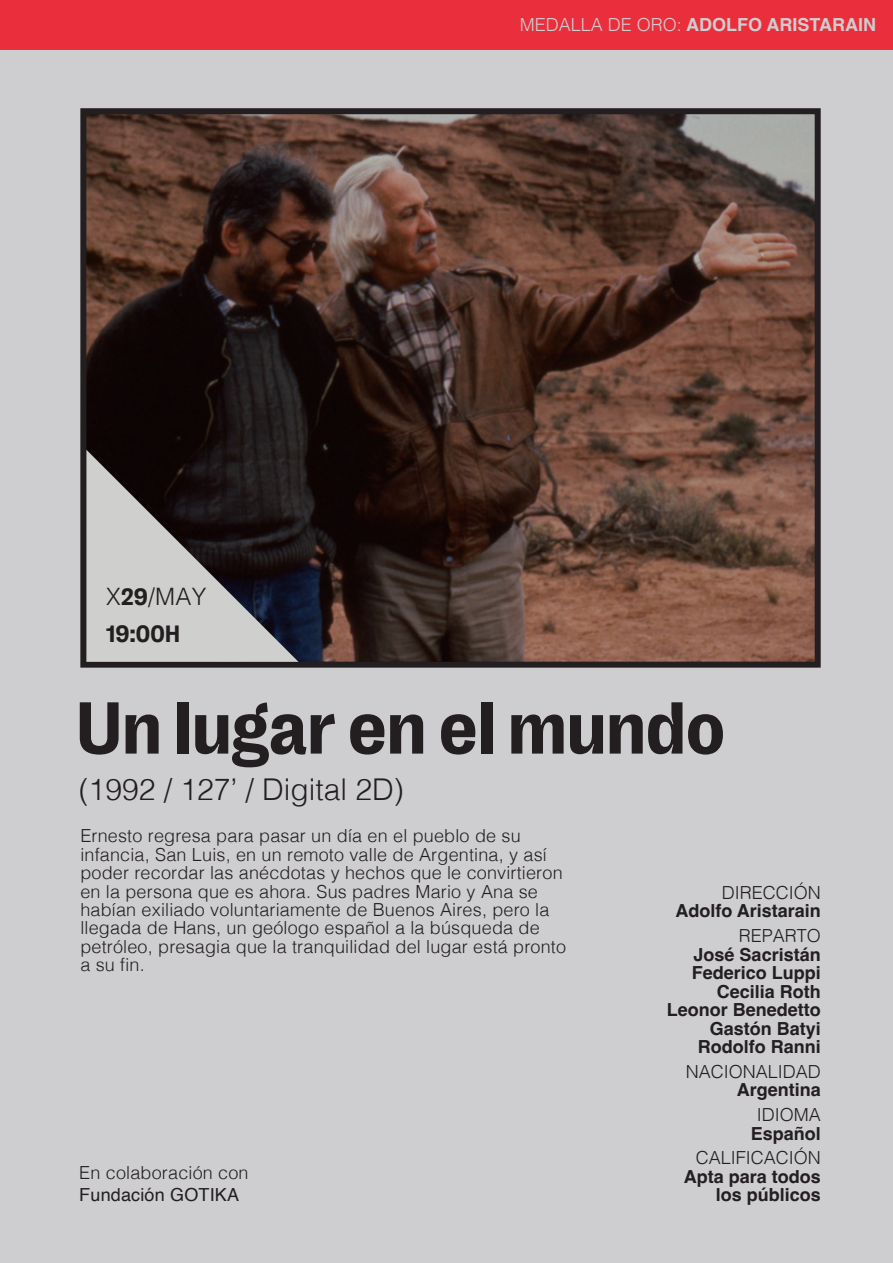
<style>
.page{position:relative;width:893px;height:1263px;background:#cecdcf}
.page>*{position:absolute;margin:0;border:0;box-sizing:border-box;transform-origin:0 0}
.t1{font:700 75px "PP Right Grotesk";color:#231f20}
.t2{font:300 30px "Helvetica";color:#231f20}
.t3{font:300 24px "Helvetica";color:#231f20}
.t4{font:700 24px "PP Right Grotesk";color:#231f20}
.Estilo_de_párrafo_1{font:300 18px/18.5px "Helvetica";letter-spacing:.01em;color:#231f20}
.t5{font:700 18px/18.5px "Helvetica";color:#231f20;text-align:right}
.t6{font:700 18px "Helvetica";color:#cecdcf}
.s1{font-family:"PP Right Grotesk";font-weight:700}
.s2{font-weight:300}
.s3{font-weight:400}
.s4{font-weight:700}
</style>
<div class="page">
<img style="left:87px;top:115px;width:727px;height:546px">
<div style="left:80px;top:108px;width:741px;height:560px;border:6px solid #231f20"></div>
<svg style="left:86px;top:450px;width:212px;height:212px"></svg>
<div style="left:0;top:0;width:893px;height:50px;background:#eb2e3c"></div>
<p class="t3" style="left:106px;top:576px;width:102px">X<span class="s1">29</span>/MAY</p>
<p class="t4" style="left:106px;top:621px;width:75px">19:00H</p>
<p class="t6" style="left:520px;top:14px;width:358px"><span class="s2">MEDALLA DE ORO:</span> ADOLFO ARISTARAIN</p>
<p class="t1" style="left:76px;top:687px;width:650px">Un lugar en el mundo</p>
<p class="t2" style="left:79px;top:763px;width:327px">(1992 / 127’ / Digital 2D)</p>
<p class="Estilo_de_párrafo_1" style="left:80px;top:825px;width:487px">Ernesto regresa para pasar un día en el pueblo de su infancia, San Luis, en un remoto valle de Argentina, y así poder recordar las anécdotas y hechos que le convirtieron en la persona que es ahora. Sus padres Mario y Ana se habían exiliado voluntariamente de Buenos Aires, pero la llegada de Hans, un geólogo español a la búsqueda de petróleo, presagia que la tranquilidad del lugar está pronto a su fin.</p>
<p class="Estilo_de_párrafo_1" style="left:79px;top:1160px;width:171px;line-height:22.5px">En colaboración con<br><span class="s3">Fundación GOTIKA</span></p>
<p class="t5" style="left:675px;top:885px;width:147px"><span class="s2">DIRECCIÓN<br></span>Adolfo Aristarain</p>
<p class="t5" style="left:667px;top:929px;width:156px"><span class="s2">REPARTO<br></span>José Sacristán<br>Federico Luppi<br>Cecilia Roth<br>Leonor Benedetto<br>Gastón Batyi<br>Rodolfo Ranni</p>
<p class="Estilo_de_párrafo_1" style="left:686px;top:1061px;width:137px;text-align:right">NACIONALIDAD<br><span class="s4">Argentina</span></p>
<p class="t5" style="left:751px;top:1107px;width:72px;text-align:center"><span class="s2">IDIOMA<br></span>Español</p>
<p class="t5" style="left:684px;top:1151px;width:139px"><span class="s2">CALIFICACIÓN<br></span>Apta para todos los públicos</p>
</div>
